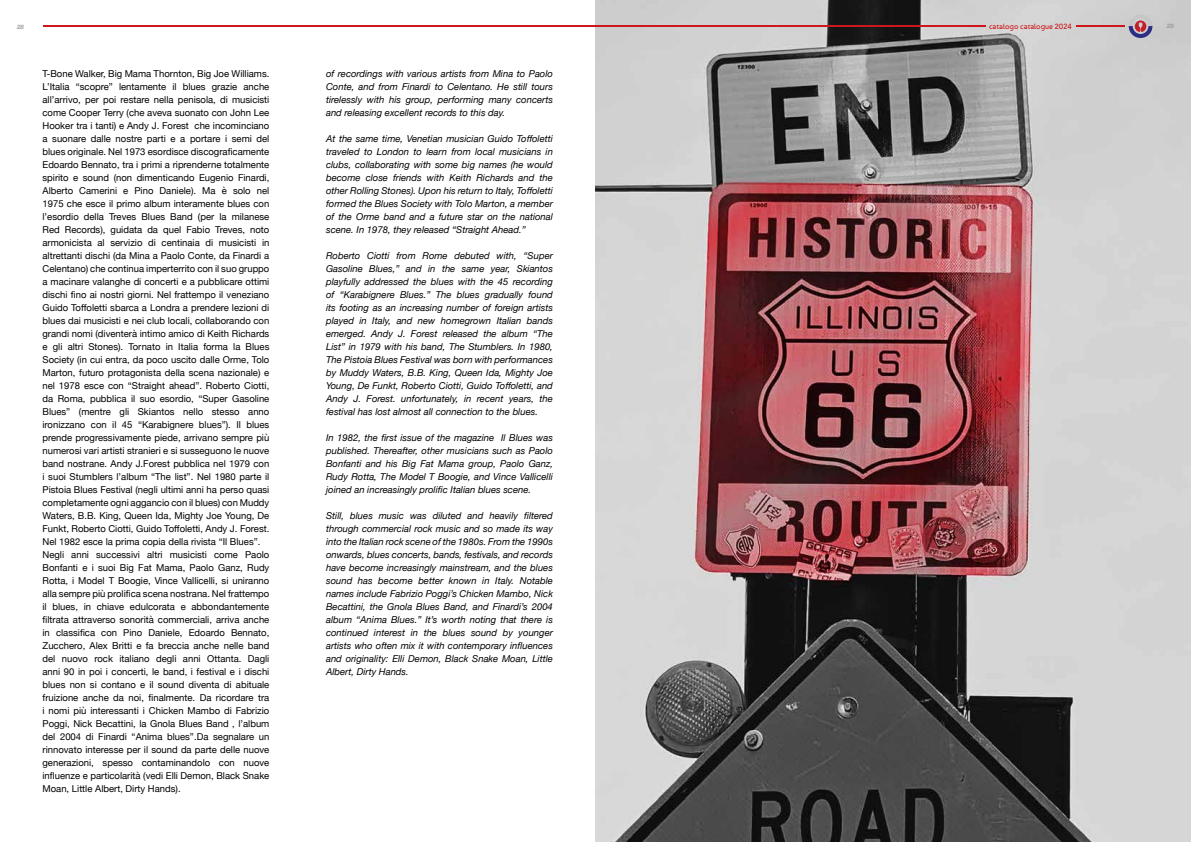
<style>
.page{position:relative;width:1191px;height:842px;background:#fff}
.page>*{position:absolute;margin:0;border:0;box-sizing:border-box;transform-origin:0 0}
.t1{font:9.5px/13px "Helvetica Neue";color:#000}
.t2{font:italic 9.5px/13px "Helvetica Neue";color:#000;text-align:justify}
.t3{font:7.6px "Baumans";color:#cd171a}
.t4{font:italic 700 6px "Helvetica Neue";color:#9d9d9c}
</style>
<div class="page">
<hr style="left:43px;top:26px;width:552px;height:1px;background:#cd171a">
<img style="left:595px;top:0;width:596px;height:842px">
<hr style="left:1076px;top:26px;width:48px;height:1px;background:#cd171a">
<hr style="left:595px;top:26px;width:390px;height:1px;background:#cd171a">
<svg style="left:1128px;top:14px;width:24px;height:24px"></svg>
<p class="t4" style="left:17px;top:22px;width:8px">28</p>
<p class="t3" style="left:989px;top:21px;width:84px">catalogo catalogue 2024</p>
<p class="t4" style="left:1167px;top:21px;width:8px">29</p>
<p class="t1" style="left:43px;top:68px;width:228px">T-Bone Walker, Big Mama Thornton, Big Joe Williams.<br>L’Italia “scopre” lentamente il blues grazie anche all’arrivo, per poi restare nella penisola, di musicisti come Cooper Terry (che aveva suonato con John Lee Hooker tra i tanti) e Andy J. Forest che incominciano a suonare dalle nostre parti e a portare i semi del blues originale. Nel 1973 esordisce discograficamente Edoardo Bennato, tra i primi a riprenderne totalmente spirito e sound (non dimenticando Eugenio Finardi, Alberto Camerini e Pino Daniele). Ma è solo nel 1975 che esce il primo album interamente blues con l’esordio della Treves Blues Band (per la milanese Red Records), guidata da quel Fabio Treves, noto armonicista al servizio di centinaia di musicisti in altrettanti dischi (da Mina a Paolo Conte, da Finardi a Celentano) che continua imperterrito con il suo gruppo a macinare valanghe di concerti e a pubblicare ottimi dischi fino ai nostri giorni. Nel frattempo il veneziano Guido Toffoletti sbarca a Londra a prendere lezioni di blues dai musicisti e nei club locali, collaborando con grandi nomi (diventerà intimo amico di Keith Richards e gli altri Stones). Tornato in Italia forma la Blues Society (in cui entra, da poco uscito dalle Orme, Tolo Marton, futuro protagonista della scena nazionale) e nel 1978 esce con “Straight ahead”. Roberto Ciotti, da Roma, pubblica il suo esordio, “Super Gasoline Blues” (mentre gli Skiantos nello stesso anno ironizzano con il 45 “Karabignere blues”). Il blues prende progressivamente piede, arrivano sempre più numerosi vari artisti stranieri e si susseguono le nuove band nostrane. Andy J.Forest pubblica nel 1979 con i suoi Stumblers l’album “The list”. Nel 1980 parte il Pistoia Blues Festival (negli ultimi anni ha perso quasi completamente ogni aggancio con il blues) con Muddy Waters, B.B. King, Queen Ida, Mighty Joe Young, De Funkt, Roberto Ciotti, Guido Toffoletti, Andy J. Forest.<br>Nel 1982 esce la prima copia della rivista “Il Blues”.<br>Negli anni successivi altri musicisti come Paolo Bonfanti e i suoi Big Fat Mama, Paolo Ganz, Rudy Rotta, i Model T Boogie, Vince Vallicelli, si uniranno alla sempre più prolifica scena nostrana. Nel frattempo il blues, in chiave edulcorata e abbondantemente filtrata attraverso sonorità commerciali, arriva anche in classifica con Pino Daniele, Edoardo Bennato, Zucchero, Alex Britti e fa breccia anche nelle band del nuovo rock italiano degli anni Ottanta. Dagli anni 90 in poi i concerti, le band, i festival e i dischi blues non si contano e il sound diventa di abituale fruizione anche da noi, finalmente. Da ricordare tra i nomi più interessanti i Chicken Mambo di Fabrizio Poggi, Nick Becattini, la Gnola Blues Band , l’album del 2004 di Finardi “Anima blues”.Da segnalare un rinnovato interesse per il sound da parte delle nuove generazioni, spesso contaminandolo con nuove influenze e particolarità (vedi Elli Demon, Black Snake Moan, Little Albert, Dirty Hands).</p>
<p class="t2" style="left:326px;top:68px;width:228px">of recordings with various artists from Mina to Paolo Conte, and from Finardi to Celentano. He still tours tirelessly with his group, performing many concerts and releasing excellent records to this day.</p>
<p class="t2" style="left:326px;top:133px;width:228px">At the same time, Venetian musician Guido Toffoletti traveled to London to learn from local musicians in clubs, collaborating with some big names (he would become close friends with Keith Richards and the other Rolling Stones). Upon his return to Italy, Toffoletti formed the Blues Society with Tolo Marton, a member of the Orme band and a future star on the national scene. In 1978, they released “Straight Ahead.”</p>
<p class="t2" style="left:326px;top:250px;width:228px">Roberto Ciotti from Rome debuted with, “Super Gasoline Blues,” and in the same year, Skiantos playfully addressed the blues with the 45 recording of “Karabignere Blues.” The blues gradually found its footing as an increasing number of foreign artists played in Italy, and new homegrown Italian bands emerged. Andy J. Forest released the album “The List” in 1979 with his band, The Stumblers. In 1980, The Pistoia Blues Festival was born with performances by Muddy Waters, B.B. King, Queen Ida, Mighty Joe Young, De Funkt, Roberto Ciotti, Guido Toffoletti, and Andy J. Forest. unfortunately, in recent years, the festival has lost almost all connection to the blues.</p>
<p class="t2" style="left:326px;top:431px;width:228px">In 1982, the first issue of the magazine Il Blues was published. Thereafter, other musicians such as Paolo Bonfanti and his Big Fat Mama group, Paolo Ganz, Rudy Rotta, The Model T Boogie, and Vince Vallicelli joined an increasingly prolific Italian blues scene.</p>
<p class="t2" style="left:326px;top:509px;width:228px">Still, blues music was diluted and heavily filtered through commercial rock music and so made its way into the Italian rock scene of the 1980s. From the 1990s onwards, blues concerts, bands, festivals, and records have become increasingly mainstream, and the blues sound has become better known in Italy. Notable names include Fabrizio Poggi’s Chicken Mambo, Nick Becattini, the Gnola Blues Band, and Finardi’s 2004 album “Anima Blues.” It’s worth noting that there is continued interest in the blues sound by younger artists who often mix it with contemporary influences and originality: Elli Demon, Black Snake Moan, Little Albert, Dirty Hands.</p>
</div>
